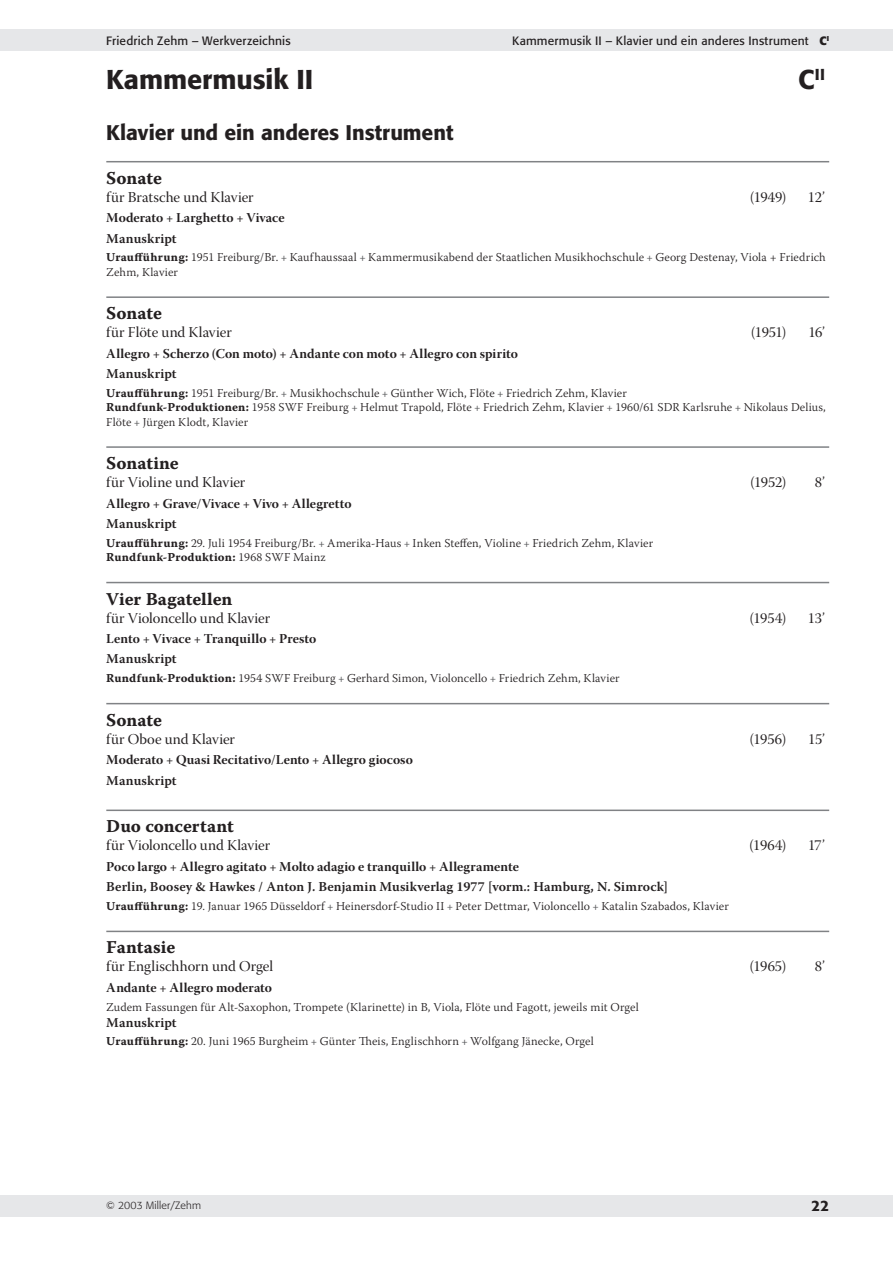
<style>
.page{position:relative;width:893px;height:1263px;background:#fff}
.page>*{position:absolute;margin:0;border:0;box-sizing:border-box;transform-origin:0 0}
.Abteilung_ABCDEFGH_T{font:500 27px "Formata";letter-spacing:-.005em;color:#231f20}
.Unterabteilung{font:500 21px "Formata";color:#231f20}
.Werktitel_________Ta{font:18px "Warnock Pro Bold Capt";color:#231f20}
.Abteilung_ABCDEFGH_T-2{font:500 15.75px "Formata";color:#231f20}
.Untertitel_2_______T{font:15px "Warnock Pro Subh";letter-spacing:-.005em;color:#231f20}
.fusszeile_rechts{font:500 15px "Formata";color:#231f20}
.Werkteile{font:13.5px "Warnock Pro Bold Subh";letter-spacing:.005em;color:#231f20}
.Verlag{font:600 13.5px "Warnock Pro";letter-spacing:.01em;color:#231f20}
.Verlag_Manuskript{font:600 13.5px "Warnock Pro";letter-spacing:.01em;color:#231f20}
.Beschreibung{font:300 12px/14.4px "Warnock Pro";letter-spacing:.01em;color:#231f20}
.Beschreibung_Rundfun{font:300 12px/14.4px "Warnock Pro";letter-spacing:.005em;color:#231f20}
.kopfzeile_rechts{font:12px "Formata";letter-spacing:.015em;color:#231f20}
.Beschreibung_Rundfun-2{font:12px "Warnock Pro Bold Capt";letter-spacing:.02em;color:#231f20}
.Kopfzeile_links{font:12px "Formata";letter-spacing:.015em;color:#231f20}
.fusszeile_links{font:300 10.5px "Formata";letter-spacing:.015em;color:#231f20}
.s1{font-weight:700}
.s2{font-size:27px}
.s3{font-family:"Warnock Pro Bold Capt";font-weight:400}
.s4{font-family:"Warnock Pro Bold Subh";font-weight:400;color:#57585a}
.s5{font-family:"Warnock Pro";font-weight:300}
</style>
<div class="page">
<div style="left:0;top:30px;width:893px;height:21px;background:#e6e7e9"></div>
<div style="left:0;top:1195px;width:893px;height:21px;background:#e6e7e9"></div>
<hr style="left:106px;top:161px;width:723px;height:1px;background:#808285">
<hr style="left:106px;top:296px;width:723px;height:2px;background:#808285">
<hr style="left:106px;top:446px;width:723px;height:2px;background:#808285">
<hr style="left:106px;top:582px;width:723px;height:1px;background:#808285">
<hr style="left:106px;top:703px;width:723px;height:1px;background:#808285">
<hr style="left:106px;top:809px;width:723px;height:2px;background:#808285">
<hr style="left:106px;top:931px;width:723px;height:1px;background:#808285">
<p class="Kopfzeile_links" style="left:106px;top:33px;width:186px">Friedrich Zehm – Werkverzeichnis</p>
<p class="kopfzeile_rechts" style="left:512px;top:33px;width:318px">Kammermusik II – Klavier und ein anderes Instrument <span class="s1">C</span><sup>I</sup></p>
<p class="Abteilung_ABCDEFGH_T" style="left:106px;top:63px;width:209px">Kammermusik II</p>
<p class="Abteilung_ABCDEFGH_T-2" style="left:798px;top:65px;width:28px"><span class="s2">C</span>II</p>
<p class="Unterabteilung" style="left:106px;top:120px;width:349px">Klavier und ein anderes Instrument</p>
<p class="Werktitel_________Ta" style="left:106px;top:167px;width:57px">Sonate</p>
<p class="Untertitel_2_______T" style="left:106px;top:188px;width:149px">für Bratsche und Klavier</p>
<p class="Untertitel_2_______T" style="left:750px;top:188px;width:38px">(1949)</p>
<p class="Untertitel_2_______T" style="left:808px;top:188px;width:19px">12’</p>
<p class="Werkteile" style="left:106px;top:210px;width:180px">Moderato + Larghetto + Vivace</p>
<p class="Verlag_Manuskript" style="left:106px;top:230px;width:72px">Manuskript</p>
<p class="Beschreibung" style="left:106px;top:250px;width:721px"><span class="s3">Uraufführung:</span> 1951 Freiburg/Br. <span class="s4">+</span> Kaufhaussaal <span class="s4">+</span> Kammermusikabend der Staatlichen Musikhochschule <span class="s4">+</span> Georg Destenay, Viola + Friedrich<br>Zehm, Klavier</p>
<p class="Werktitel_________Ta" style="left:106px;top:302px;width:57px">Sonate</p>
<p class="Untertitel_2_______T" style="left:106px;top:324px;width:127px">für Flöte und Klavier</p>
<p class="Untertitel_2_______T" style="left:751px;top:324px;width:37px">(1951)</p>
<p class="Untertitel_2_______T" style="left:808px;top:324px;width:18px">16’</p>
<p class="Werkteile" style="left:106px;top:345px;width:413px">Allegro + Scherzo (Con moto) + Andante con moto + Allegro con spirito</p>
<p class="Verlag_Manuskript" style="left:106px;top:366px;width:72px">Manuskript</p>
<p class="Beschreibung" style="left:106px;top:385px;width:522px"><span class="s3">Uraufführung:</span> 1951 Freiburg/Br. <span class="s4">+</span> Musikhochschule <span class="s4">+</span> Günther Wich, Flöte <span class="s4">+</span> Friedrich Zehm, Klavier</p>
<p class="Beschreibung_Rundfun" style="left:106px;top:400px;width:721px"><span class="s3">Rundfunk-Produktionen:</span> 1958 SWF Freiburg <span class="s4">+</span> Helmut Trapold, Flöte <span class="s4">+</span> Friedrich Zehm, Klavier <span class="s4">+</span> 1960/61 SDR Karlsruhe <span class="s4">+</span> Nikolaus Delius,<br>Flöte <span class="s4">+</span> Jürgen Klodt, Klavier</p>
<p class="Werktitel_________Ta" style="left:106px;top:452px;width:74px">Sonatine</p>
<p class="Untertitel_2_______T" style="left:106px;top:474px;width:141px">für Violine und Klavier</p>
<p class="Untertitel_2_______T" style="left:750px;top:474px;width:38px">(1952)</p>
<p class="Untertitel_2_______T" style="left:815px;top:474px;width:12px">8’</p>
<p class="Werkteile" style="left:106px;top:495px;width:247px">Allegro + Grave/Vivace + Vivo + Allegretto</p>
<p class="Verlag_Manuskript" style="left:106px;top:515px;width:72px">Manuskript</p>
<p class="Beschreibung" style="left:106px;top:535px;width:548px"><span class="s3">Uraufführung:</span> 29. Juli 1954 Freiburg/Br. <span class="s4">+</span> Amerika-Haus <span class="s4">+</span> Inken Steffen, Violine <span class="s4">+</span> Friedrich Zehm, Klavier</p>
<p class="Beschreibung_Rundfun-2" style="left:106px;top:550px;width:221px">Rundfunk-Produktion: <span class="s5">1968 SWF Mainz</span></p>
<p class="Werktitel_________Ta" style="left:106px;top:588px;width:128px">Vier Bagatellen</p>
<p class="Untertitel_2_______T" style="left:106px;top:609px;width:165px">für Violoncello und Klavier</p>
<p class="Untertitel_2_______T" style="left:749px;top:609px;width:39px">(1954)</p>
<p class="Untertitel_2_______T" style="left:808px;top:609px;width:19px">13’</p>
<p class="Werkteile" style="left:106px;top:630px;width:212px">Lento + Vivace + Tranquillo + Presto</p>
<p class="Verlag_Manuskript" style="left:106px;top:651px;width:72px">Manuskript</p>
<p class="Beschreibung_Rundfun" style="left:106px;top:671px;width:515px"><span class="s3">Rundfunk-Produktion:</span> 1954 SWF Freiburg <span class="s4">+</span> Gerhard Simon, Violoncello <span class="s4">+</span> Friedrich Zehm, Klavier</p>
<p class="Werktitel_________Ta" style="left:106px;top:709px;width:57px">Sonate</p>
<p class="Untertitel_2_______T" style="left:106px;top:730px;width:130px">für Oboe und Klavier</p>
<p class="Untertitel_2_______T" style="left:749px;top:730px;width:39px">(1956)</p>
<p class="Untertitel_2_______T" style="left:808px;top:730px;width:18px">15’</p>
<p class="Werkteile" style="left:106px;top:751px;width:308px">Moderato + Quasi Recitativo/Lento + Allegro giocoso</p>
<p class="Verlag_Manuskript" style="left:106px;top:772px;width:72px">Manuskript</p>
<p class="Werktitel_________Ta" style="left:106px;top:815px;width:129px">Duo concertant</p>
<p class="Untertitel_2_______T" style="left:106px;top:837px;width:165px">für Violoncello und Klavier</p>
<p class="Untertitel_2_______T" style="left:749px;top:837px;width:39px">(1964)</p>
<p class="Untertitel_2_______T" style="left:808px;top:837px;width:18px">17’</p>
<p class="Werkteile" style="left:106px;top:858px;width:414px">Poco largo + Allegro agitato + Molto adagio e tranquillo + Allegramente</p>
<p class="Verlag" style="left:106px;top:879px;width:563px">Berlin, Boosey &amp; Hawkes / Anton J. Benjamin Musikverlag 1977 [vorm.: Hamburg, N. Simrock]</p>
<p class="Beschreibung" style="left:106px;top:898px;width:624px"><span class="s3">Uraufführung:</span> 19. Januar 1965 Düsseldorf <span class="s4">+</span> Heinersdorf-Studio II <span class="s4">+</span> Peter Dettmar, Violoncello <span class="s4">+</span> Katalin Szabados, Klavier</p>
<p class="Werktitel_________Ta" style="left:106px;top:937px;width:70px">Fantasie</p>
<p class="Untertitel_2_______T" style="left:106px;top:958px;width:168px">für Englischhorn und Orgel</p>
<p class="Untertitel_2_______T" style="left:749px;top:958px;width:39px">(1965)</p>
<p class="Untertitel_2_______T" style="left:815px;top:958px;width:12px">8’</p>
<p class="Werkteile" style="left:106px;top:979px;width:167px">Andante + Allegro moderato</p>
<p class="Beschreibung" style="left:106px;top:999px;width:534px">Zudem Fassungen für Alt-Saxophon, Trompete (Klarinette) in B, Viola, Flöte und Fagott, jeweils mit Orgel</p>
<p class="Verlag_Manuskript" style="left:106px;top:1014px;width:72px">Manuskript</p>
<p class="Beschreibung" style="left:106px;top:1034px;width:489px"><span class="s3">Uraufführung:</span> 20. Juni 1965 Burgheim <span class="s4">+</span> Günter Theis, Englischhorn <span class="s4">+</span> Wolfgang Jänecke, Orgel</p>
<p class="fusszeile_links" style="left:106px;top:1199px;width:96px">© 2003 Miller/Zehm</p>
<p class="fusszeile_rechts" style="left:812px;top:1196px;width:19px">22</p>
</div>
